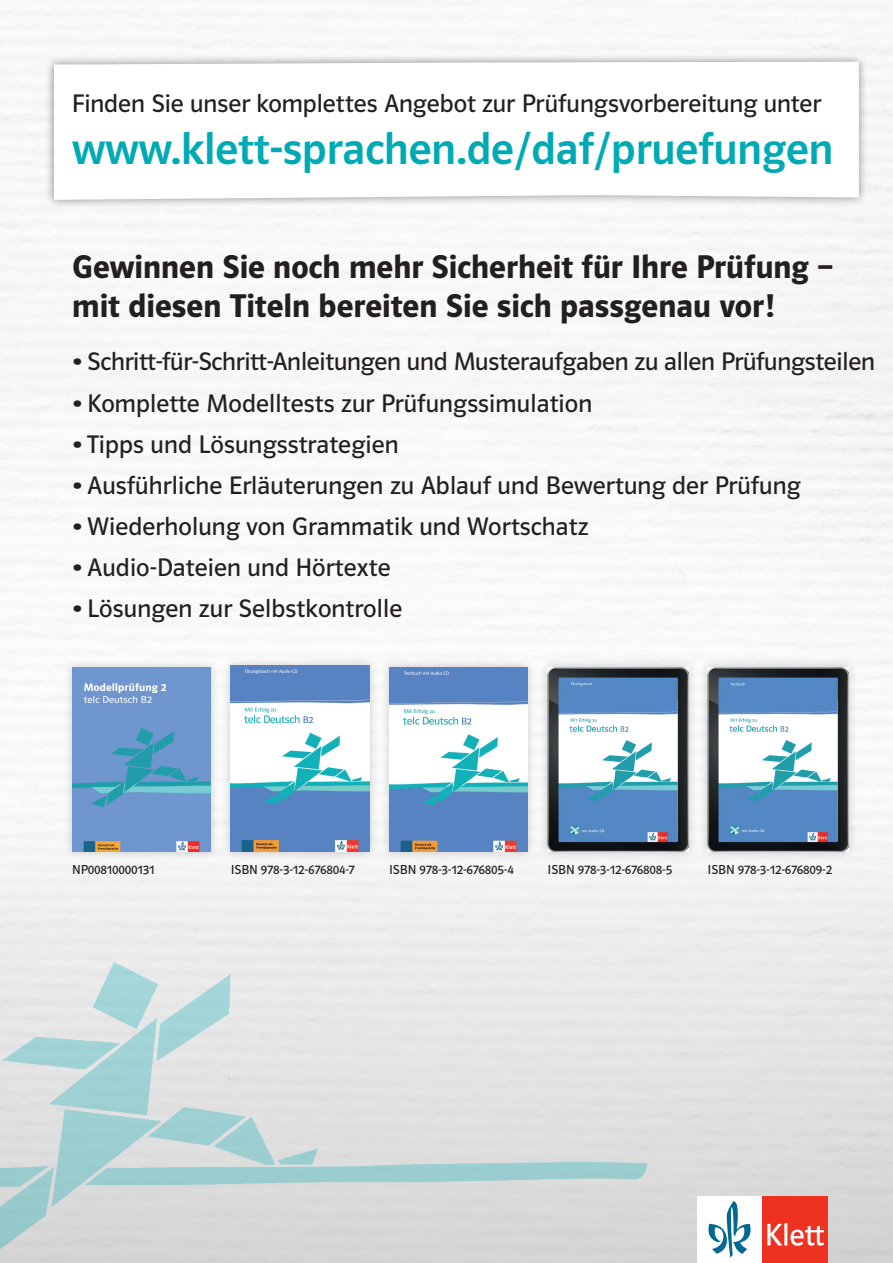
<style>
.page{position:relative;width:893px;height:1263px;background:#fff}
.page>*{position:absolute;margin:0;border:0;box-sizing:border-box;transform-origin:0 0}
.t1{font:45px "Polo ST11 K Krftg";color:#00aab5}
.t2{font:33px/38.1px "Polo ST11 K Hfett";color:#231f20}
.t3{font:25.5px "Polo ST11 K Buch";letter-spacing:.005em;color:#231f20}
.t4{font:13.05px "Polo ST11 K Buch";color:#231f20}
</style>
<div class="page">
<div style="left:64px;top:658px;width:156px;height:203px;background:#76787b;opacity:.4"></div>
<img style="left:73px;top:667px;width:137px;height:185px">
<div style="left:380px;top:658px;width:156px;height:203px;background:#76787b;opacity:.4"></div>
<img style="left:389px;top:667px;width:138px;height:185px">
<div style="left:222px;top:656px;width:156px;height:205px;background:#76787b;opacity:.4"></div>
<img style="left:231px;top:665px;width:138px;height:187px">
<div style="left:539px;top:658px;width:158px;height:203px;background:#76787b;opacity:.4"></div>
<img style="left:548px;top:667px;width:140px;height:185px">
<div style="left:699px;top:658px;width:158px;height:203px;background:#76787b;opacity:.4"></div>
<img style="left:708px;top:667px;width:140px;height:185px">
<div style="left:45px;top:53px;width:823px;height:156px;background:#231f20;opacity:.5"></div>
<svg style="left:54px;top:62px;width:805px;height:138px"></svg>
<div style="left:762px;top:1196px;width:66px;height:67px;background:#ef3122"></div>
<svg style="left:767px;top:1223px;width:57px;height:23px"></svg>
<svg style="left:708px;top:1201px;width:42px;height:57px"></svg>
<img style="left:0;top:962px;width:647px;height:301px">
<p class="t3" style="left:72px;top:90px;width:751px">Finden Sie unser komplettes Angebot zur Prüfungsvorbereitung unter</p>
<h1 class="t1" style="left:72px;top:124px;width:763px">www.klett-sprachen.de/daf/pruefungen</h1>
<p class="t2" style="left:72px;top:248px;width:762px">Gewinnen Sie noch mehr Sicherheit für Ihre Prüfung – mit diesen Titeln bereiten Sie sich passgenau vor!</p>
<p class="t3" style="left:72px;top:348px;width:804px">• Schritt-für-Schritt-Anleitungen und Musteraufgaben zu allen Prüfungsteilen</p>
<p class="t3" style="left:72px;top:389px;width:522px">• Komplette Modelltests zur Prüfungssimulation</p>
<p class="t3" style="left:72px;top:430px;width:328px">• Tipps und Lösungsstrategien</p>
<p class="t3" style="left:72px;top:471px;width:730px">• Ausführliche Erläuterungen zu Ablauf und Bewertung der Prüfung</p>
<p class="t3" style="left:72px;top:513px;width:518px">• Wiederholung von Grammatik und Wortschatz</p>
<p class="t3" style="left:72px;top:554px;width:320px">• Audio-Dateien und Hörtexte</p>
<p class="t3" style="left:72px;top:595px;width:332px">• Lösungen zur Selbstkontrolle</p>
<p class="t4" style="left:72px;top:862px;width:84px">NP00810000131</p>
<p class="t4" style="left:231px;top:862px;width:125px">ISBN 978-3-12-676804-7</p>
<p class="t4" style="left:389px;top:862px;width:126px">ISBN 978-3-12-676805-4</p>
<p class="t4" style="left:548px;top:862px;width:126px">ISBN 978-3-12-676808-5</p>
<p class="t4" style="left:708px;top:862px;width:126px">ISBN 978-3-12-676809-2</p>
</div>
